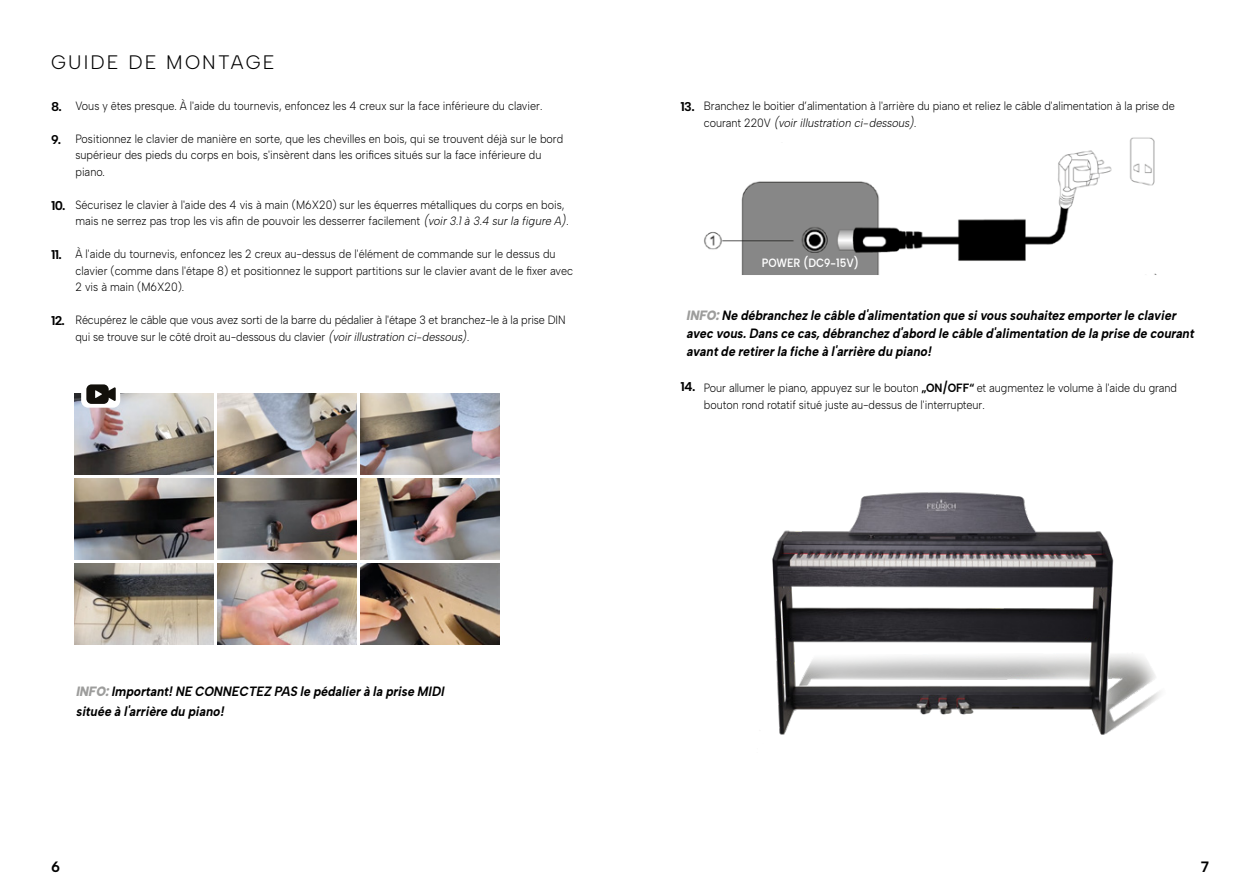
<style>
.page{position:relative;width:1259px;height:893px;background:#fff}
.page>*{position:absolute;margin:0;border:0;box-sizing:border-box;transform-origin:0 0}
.t1{font:300 19.5px "Albert Sans";letter-spacing:.11em;color:#000}
.t2{font:700 15px "Albert Sans";color:#000}
.t3{font:italic 700 13.5px/18px "Albert Sans";color:#000;scale:.9 1}
.t4{font:700 12.75px "Albert Sans";letter-spacing:-.06em;color:#000}
.t5{font:300 12px/16.5px "Albert Sans";color:#000;scale:.9 1}
.t6{font:600 12px "Albert Sans";color:#fff;scale:.87 1}
.s1{font-style:italic}
.s2{font-weight:900;color:#9d9d9c}
.s3{font-weight:700}
</style>
<div class="page">
<img style="left:772px;top:492px;width:389px;height:243px">
<img style="left:218px;top:478px;width:138px;height:81px">
<img style="left:360px;top:478px;width:139px;height:81px">
<img style="left:74px;top:394px;width:139px;height:81px">
<img style="left:218px;top:394px;width:138px;height:81px">
<img style="left:360px;top:394px;width:139px;height:81px">
<img style="left:74px;top:478px;width:139px;height:81px">
<img style="left:74px;top:563px;width:139px;height:81px">
<img style="left:218px;top:563px;width:138px;height:81px">
<img style="left:360px;top:563px;width:139px;height:81px">
<div style="left:81px;top:379px;width:39px;height:29px;background:#fff;border-radius:7px"></div>
<svg style="left:86px;top:384px;width:30px;height:20px"></svg>
<img style="left:704px;top:137px;width:453px;height:138px">
<div style="left:779px;top:253px;width:65px;height:17px;background:#878787"></div>
<h1 class="t1" style="left:51px;top:51px;width:225px">GUIDE DE MONTAGE</h1>
<p class="t4" style="left:51px;top:98px;width:12px">8.</p>
<p class="t4" style="left:51px;top:131px;width:12px">9.</p>
<p class="t5" style="left:75px;top:97px;width:520px">Vous y êtes presque. À l'aide du tournevis, enfoncez les 4 creux sur la face inférieure du clavier.</p>
<p class="t5" style="left:75px;top:130px;width:543px">Positionnez le clavier de manière en sorte, que les chevilles en bois, qui se trouvent déjà sur le bord supérieur des pieds du corps en bois, s'insèrent dans les orifices situés sur la face inférieure du piano.</p>
<p class="t5" style="left:75px;top:196px;width:550px">Sécurisez le clavier à l'aide des 4 vis à main (M6X20) sur les équerres métalliques du corps en bois, mais ne serrez pas trop les vis afin de pouvoir les desserrer facilement <span class="s1">(voir 3.1 à 3.4 sur la figure A).</span></p>
<p class="t5" style="left:75px;top:246px;width:554px">À l'aide du tournevis, enfoncez les 2 creux au-dessus de l'élément de commande sur le dessus du clavier (comme dans l'étape 8) et positionnez le support partitions sur le clavier avant de le fixer avec<br>2 vis à main (M6X20).</p>
<p class="t5" style="left:75px;top:312px;width:546px">Récupérez le câble que vous avez sorti de la barre du pédalier à l'étape 3 et branchez-le à la prise DIN qui se trouve sur le côté droit au-dessous du clavier <span class="s1">(voir illustration ci-dessous).</span></p>
<p class="t4" style="left:51px;top:197px;width:16px">10.</p>
<p class="t4" style="left:51px;top:247px;width:12px">11.</p>
<p class="t4" style="left:51px;top:313px;width:15px">12.</p>
<p class="t4" style="left:680px;top:98px;width:16px">13.</p>
<p class="t5" style="left:704px;top:98px;width:524px">Branchez le boitier d’alimentation à l'arrière du piano et reliez le câble d'alimentation à la prise de courant 220V <span class="s1">(voir illustration ci-dessous).</span></p>
<p class="t6" style="left:762px;top:255px;width:113px">POWER (DC9-15V)</p>
<p class="t3" style="left:687px;top:306px;width:565px"><span class="s2">INFO:</span> Ne débranchez le câble d'alimentation que si vous souhaitez emporter le clavier avec vous. Dans ce cas, débranchez d'abord le câble d'alimentation de la prise de courant avant de retirer la fiche à l'arrière du piano!</p>
<p class="t5" style="left:704px;top:380px;width:527px">Pour allumer le piano, appuyez sur le bouton <span class="s3">„ON/OFF“</span> et augmentez le volume à l'aide du grand bouton rond rotatif situé juste au-dessus de l'interrupteur.</p>
<p class="t4" style="left:680px;top:379px;width:16px">14.</p>
<p class="t3" style="left:76px;top:682px;width:410px;line-height:19.5px"><span class="s2">INFO:</span> Important! NE CONNECTEZ PAS le pédalier à la prise MIDI située à l'arrière du piano!</p>
<p class="t2" style="left:51px;top:857px;width:11px">6</p>
<p class="t2" style="left:1200px;top:857px;width:10px">7</p>
</div>
